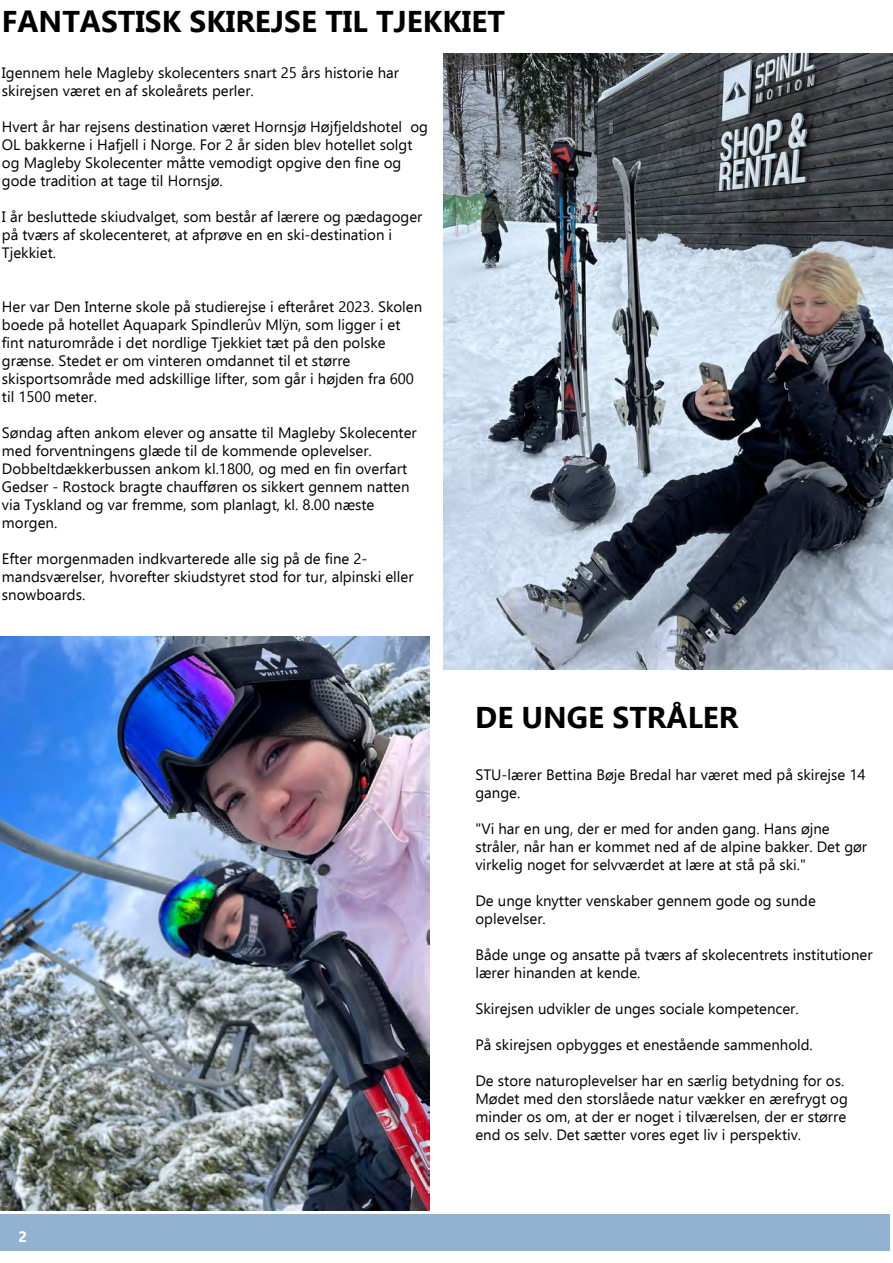
<style>
.page{position:relative;width:893px;height:1263px;background:#fff}
.page>*{position:absolute;margin:0;border:0;box-sizing:border-box;transform-origin:0 0}
.t1{font:700 30px "Ebrima";color:#000}
.t2{font:15px/18px "Ebrima";color:#000}
.t3{font:700 15px "Ebrima";color:#fff}
</style>
<div class="page">
<div style="left:0;top:1214px;width:890px;height:37px;background:#91b2d0"></div>
<img style="left:0;top:637px;width:429px;height:573px">
<img style="left:444px;top:53px;width:449px;height:617px">
<h1 class="t1" style="left:2px;top:-3px;width:504px">FANTASTISK SKIREJSE TIL TJEKKIET</h1>
<p class="t2" style="left:2px;top:63px;width:399px">Igennem hele Magleby skolecenters snart 25 års historie har skirejsen været en af skoleårets perler.</p>
<p class="t2" style="left:2px;top:117px;width:428px">Hvert år har rejsens destination været Hornsjø Højfjeldshotel og OL bakkerne i Hafjell i Norge. For 2 år siden blev hotellet solgt og Magleby Skolecenter måtte vemodigt opgive den fine og gode tradition at tage til Hornsjø.</p>
<p class="t2" style="left:2px;top:207px;width:422px">I år besluttede skiudvalget, som består af lærere og pædagoger på tværs af skolecenteret, at afprøve en en ski-destination i<br>Tjekkiet.</p>
<p class="t2" style="left:2px;top:297px;width:422px">Her var Den Interne skole på studierejse i efteråret 2023. Skolen boede på hotellet Aquapark Spindlerûv Mlÿn, som ligger i et fint naturområde i det nordlige Tjekkiet tæt på den polske grænse. Stedet er om vinteren omdannet til et større skisportsområde med adskillige lifter, som går i højden fra 600 til 1500 meter.</p>
<p class="t2" style="left:2px;top:423px;width:416px">Søndag aften ankom elever og ansatte til Magleby Skolecenter med forventningens glæde til de kommende oplevelser.<br>Dobbeltdækkerbussen ankom kl.1800, og med en fin overfart Gedser - Rostock bragte chaufføren os sikkert gennem natten via Tyskland og var fremme, som planlagt, kl. 8.00 næste morgen.</p>
<p class="t2" style="left:2px;top:549px;width:413px">Efter morgenmaden indkvarterede alle sig på de fine 2- mandsværelser, hvorefter skiudstyret stod for tur, alpinski eller snowboards.</p>
<p class="t3" style="left:19px;top:1224px;width:10px">2</p>
<h1 class="t1" style="left:475px;top:693px;width:265px">DE UNGE STRÅLER</h1>
<p class="t2" style="left:475px;top:765px;width:392px">STU-lærer Bettina Bøje Bredal har været med på skirejse 14 gange.</p>
<p class="t2" style="left:475px;top:819px;width:393px">"Vi har en ung, der er med for anden gang. Hans øjne stråler, når han er kommet ned af de alpine bakker. Det gør virkelig noget for selvværdet at lære at stå på ski."</p>
<p class="t2" style="left:475px;top:891px;width:342px">De unge knytter venskaber gennem gode og sunde oplevelser.</p>
<p class="t2" style="left:475px;top:945px;width:399px">Både unge og ansatte på tværs af skolecentrets institutioner lærer hinanden at kende.</p>
<p class="t2" style="left:475px;top:999px;width:325px">Skirejsen udvikler de unges sociale kompetencer.</p>
<p class="t2" style="left:475px;top:1035px;width:339px">På skirejsen opbygges et enestående sammenhold.</p>
<p class="t2" style="left:475px;top:1071px;width:374px">De store naturoplevelser har en særlig betydning for os.<br>Mødet med den storslåede natur vækker en ærefrygt og minder os om, at der er noget i tilværelsen, der er større end os selv. Det sætter vores eget liv i perspektiv.</p>
</div>
